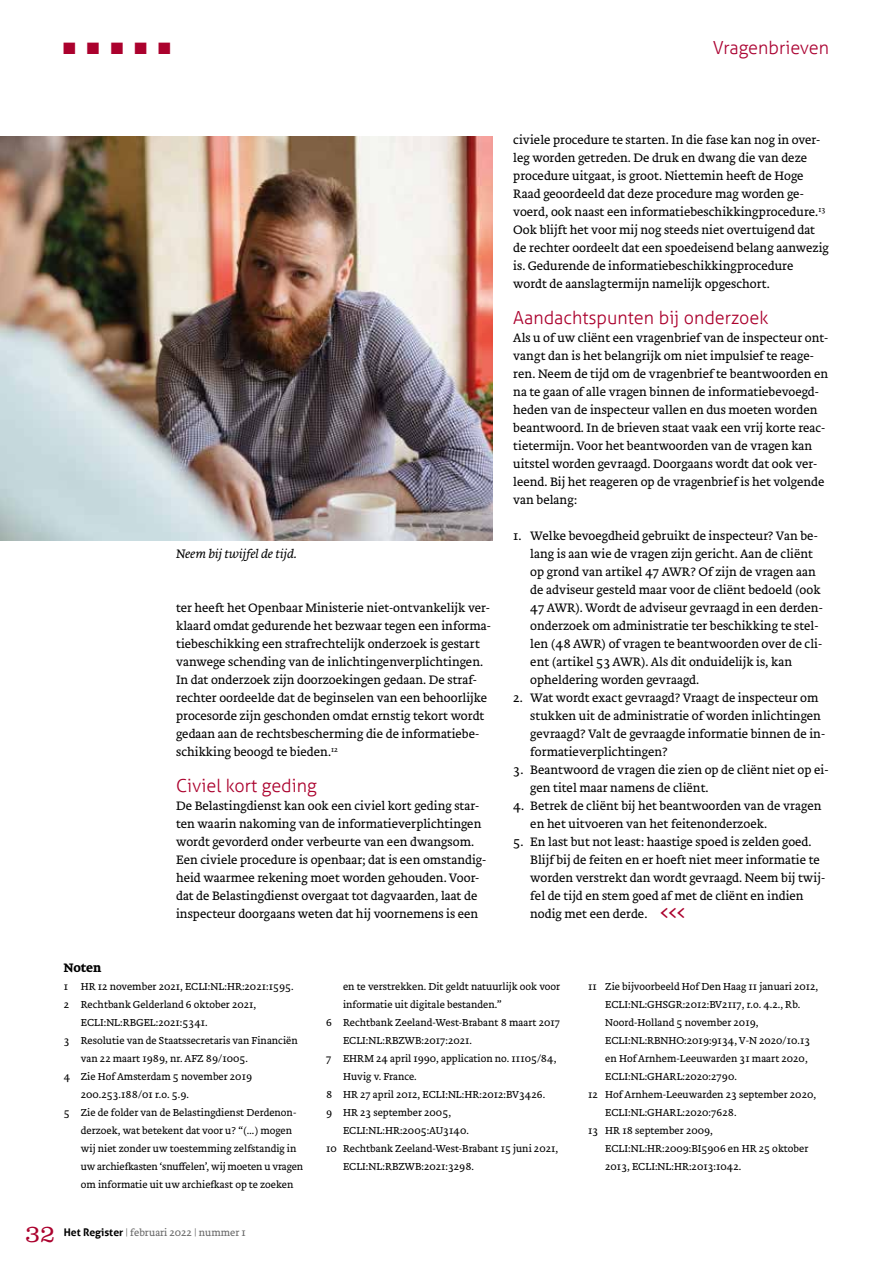
<style>
.page{position:relative;width:893px;height:1263px;background:#fff}
.page>*{position:absolute;margin:0;border:0;box-sizing:border-box;transform-origin:0 0}
.t1{font:300 24.75px "Clarendon LT Std";color:#ab012d}
.t2{font:300 18px "Aller";color:#ab012d}
.t3{font:300 18px "Aller";color:#ac0534}
.t4{font:16.5px "Zapf Dingbats";color:#ab012d}
.t5{font:300 12.75px/18px "Brioni Text Std";color:#000}
.t6{font:italic 300 12.75px "Brioni Text Std";color:#000}
.t7{font:700 12.75px "Brioni Text Std";color:#000}
.t8{font:300 10.5px "Brioni Text Std";color:#000}
.t9{font:300 10.5px "Brioni Text Std";color:#676767}
.s1{font-weight:700;font-size:18px;color:#ab012d}
.s2{font-family:"Aller";font-weight:700;color:#000}
</style>
<div class="page">
<img style="left:0;top:136px;width:492px;height:404px">
<p class="t4" style="left:63px;top:40px;width:109px">■■■■■</p>
<h2 class="t3" style="left:713px;top:37px;width:118px">Vragenbrieven</h2>
<p class="t6" style="left:176px;top:545px;width:122px">Neem bij twijfel de tijd.</p>
<p class="t5" style="left:176px;top:599px;width:316px">ter heeft het Openbaar Ministerie niet-ontvankelijk ver&shy;klaard omdat gedurende het bezwaar tegen een informa&shy;tiebeschikking een strafrechtelijk onderzoek is gestart vanwege schending van de inlichtingenverplichtingen.<br>In dat onderzoek zijn doorzoekingen gedaan. De straf&shy;rechter oordeelde dat de beginselen van een behoorlijke procesorde zijn geschonden omdat ernstig tekort wordt gedaan aan de rechtsbescherming die de informatiebe&shy;schikking beoogd te bieden.<sup>12</sup></p>
<h2 class="t2" style="left:176px;top:775px;width:142px">Civiel kort geding</h2>
<p class="t5" style="left:176px;top:797px;width:312px">De Belastingdienst kan ook een civiel kort geding star&shy;ten waarin nakoming van de informatieverplichtingen wordt gevorderd onder verbeurte van een dwangsom.<br>Een civiele procedure is openbaar; dat is een omstandig&shy;heid waarmee rekening moet worden gehouden. Voor&shy;dat de Belastingdienst overgaat tot dagvaarden, laat de inspecteur doorgaans weten dat hij voornemens is een</p>
<p class="t5" style="left:513px;top:131px;width:317px">civiele procedure te starten. In die fase kan nog in over&shy;leg worden getreden. De druk en dwang die van deze procedure uitgaat, is groot. Niettemin heeft de Hoge Raad geoordeeld dat deze procedure mag worden ge&shy;voerd, ook naast een informatiebeschikkingprocedure.<sup>13<br></sup>Ook blijft het voor mij nog steeds niet overtuigend dat de rechter oordeelt dat een spoedeisend belang aanwezig is. Gedurende de informatiebeschikkingprocedure wordt de aanslagtermijn namelijk opgeschort.</p>
<h2 class="t2" style="left:513px;top:307px;width:257px">Aandachtspunten bij onderzoek</h2>
<p class="t5" style="left:513px;top:329px;width:317px">Als u of uw cliënt een vragenbrief van de inspecteur ont&shy;vangt dan is het belangrijk om niet impulsief te reage&shy;ren. Neem de tijd om de vragenbrief te beantwoorden en na te gaan of alle vragen binnen de informatiebevoegd&shy;heden van de inspecteur vallen en dus moeten worden beantwoord. In de brieven staat vaak een vrij korte reac&shy;tietermijn. Voor het beantwoorden van de vragen kan uitstel worden gevraagd. Doorgaans wordt dat ook ver&shy;leend. Bij het reageren op de vragenbrief is het volgende van belang:</p>
<p class="t5" style="left:530px;top:527px;width:294px;text-indent:-17px">1. Welke bevoegdheid gebruikt de inspecteur? Van be&shy;lang is aan wie de vragen zijn gericht. Aan de cliënt op grond van artikel 47 AWR? Of zijn de vragen aan de adviseur gesteld maar voor de cliënt bedoeld (ook 47 AWR). Wordt de adviseur gevraagd in een derden&shy;onderzoek om administratie ter beschikking te stel&shy;len (48 AWR) of vragen te beantwoorden over de cli&shy;ënt (artikel 53 AWR). Als dit onduidelijk is, kan opheldering worden gevraagd.</p>
<p class="t5" style="left:530px;top:689px;width:296px;text-indent:-17px">2. Wat wordt exact gevraagd? Vraagt de inspecteur om stukken uit de administratie of worden inlichtingen gevraagd? Valt de gevraagde informatie binnen de in&shy;formatieverplichtingen?</p>
<p class="t5" style="left:530px;top:761px;width:300px;text-indent:-17px">3. Beantwoord de vragen die zien op de cliënt niet op ei&shy;gen titel maar namens de cliënt.</p>
<p class="t5" style="left:530px;top:797px;width:293px;text-indent:-17px">4. Betrek de cliënt bij het beantwoorden van de vragen en het uitvoeren van het feitenonderzoek.</p>
<p class="t5" style="left:530px;top:833px;width:296px;text-indent:-17px">5. En last but not least: haastige spoed is zelden goed.<br>Blijf bij de feiten en er hoeft niet meer informatie te worden verstrekt dan wordt gevraagd. Neem bij twij&shy;fel de tijd en stem goed af met de cliënt en indien nodig met een derde. <span class="s1">&lt;&lt;&lt;</span></p>
<p class="t7" style="left:64px;top:959px;width:39px">Noten</p>
<p class="t8" style="left:64px;top:980px;width:231px">1 HR 12 november 2021, ECLI:NL:HR:2021:1595.</p>
<p class="t8" style="left:64px;top:998px;width:194px">2 Rechtbank Gelderland 6 oktober 2021,</p>
<p class="t8" style="left:81px;top:1016px;width:129px">ECLI:NL:RBGEL:2021:5341.</p>
<p class="t8" style="left:64px;top:1034px;width:236px">3 Resolutie van de Staatssecretaris van Financiën</p>
<p class="t8" style="left:81px;top:1052px;width:169px">van 22 maart 1989, nr. AFZ 89/1005.</p>
<p class="t8" style="left:64px;top:1070px;width:190px">4 Zie Hof Amsterdam 5 november 2019</p>
<p class="t8" style="left:81px;top:1088px;width:110px">200.253.188/01 r.o. 5.9.</p>
<p class="t8" style="left:64px;top:1106px;width:234px">5 Zie de folder van de Belastingdienst Derdenon-</p>
<p class="t8" style="left:81px;top:1124px;width:213px">derzoek, wat betekent dat voor u? “(…) mogen</p>
<p class="t8" style="left:81px;top:1142px;width:217px">wij niet zonder uw toestemming zelfstandig in</p>
<p class="t8" style="left:81px;top:1160px;width:224px">uw archiefkasten ‘snuffelen’, wij moeten u vragen</p>
<p class="t8" style="left:81px;top:1178px;width:214px">om informatie uit uw archiefkast op te zoeken</p>
<h1 class="t1" style="left:25px;top:1219px;width:32px">32</h1>
<p class="t9" style="left:64px;top:1225px;width:184px"><span class="s2">Het Register</span> | februari 2022 | nummer 1</p>
<p class="t8" style="left:343px;top:980px;width:219px">en te verstrekken. Dit geldt natuurlijk ook voor</p>
<p class="t8" style="left:343px;top:998px;width:160px">informatie uit digitale bestanden.”</p>
<p class="t8" style="left:326px;top:1016px;width:236px">6 Rechtbank Zeeland-West-Brabant 8 maart 2017</p>
<p class="t8" style="left:343px;top:1034px;width:131px">ECLI:NL:RBZWB:2017:2021.</p>
<p class="t8" style="left:326px;top:1052px;width:232px">7 EHRM 24 april 1990, application no. 11105/84,</p>
<p class="t8" style="left:343px;top:1070px;width:75px">Huvig v. France.</p>
<p class="t8" style="left:326px;top:1088px;width:221px">8 HR 27 april 2012, ECLI:NL:HR:2012:BV3426.</p>
<p class="t8" style="left:326px;top:1106px;width:127px">9 HR 23 september 2005,</p>
<p class="t8" style="left:343px;top:1124px;width:127px">ECLI:NL:HR:2005:AU3140.</p>
<p class="t8" style="left:326px;top:1142px;width:234px">10 Rechtbank Zeeland-West-Brabant 15 juni 2021,</p>
<p class="t8" style="left:343px;top:1160px;width:133px">ECLI:NL:RBZWB:2021:3298.</p>
<p class="t8" style="left:588px;top:980px;width:232px">11 Zie bijvoorbeeld Hof Den Haag 11 januari 2012,</p>
<p class="t8" style="left:605px;top:998px;width:197px">ECLI:NL:GHSGR:2012:BV2117, r.o. 4.2., Rb.</p>
<p class="t8" style="left:605px;top:1016px;width:155px">Noord-Holland 5 november 2019,</p>
<p class="t8" style="left:605px;top:1034px;width:207px">ECLI:NL:RBNHO:2019:9134, V-N 2020/10.13</p>
<p class="t8" style="left:605px;top:1052px;width:204px">en Hof Arnhem-Leeuwarden 31 maart 2020,</p>
<p class="t8" style="left:605px;top:1070px;width:133px">ECLI:NL:GHARL:2020:2790.</p>
<p class="t8" style="left:588px;top:1088px;width:229px">12 Hof Arnhem-Leeuwarden 23 september 2020,</p>
<p class="t8" style="left:605px;top:1106px;width:133px">ECLI:NL:GHARL:2020:7628.</p>
<p class="t8" style="left:588px;top:1124px;width:126px">13 HR 18 september 2009,</p>
<p class="t8" style="left:605px;top:1142px;width:205px">ECLI:NL:HR:2009:BI5906 en HR 25 oktober</p>
<p class="t8" style="left:605px;top:1160px;width:138px">2013, ECLI:NL:HR:2013:1042.</p>
</div>
